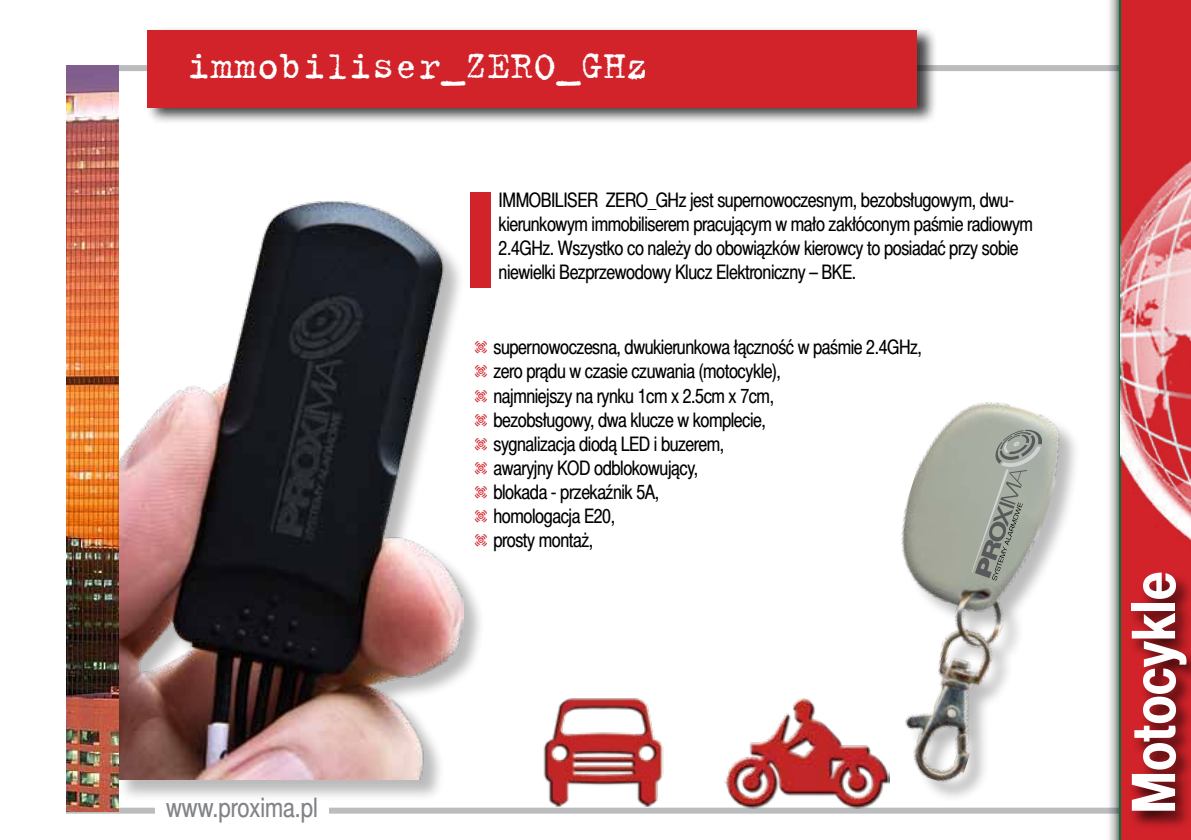
<style>
.page{position:relative;width:1191px;height:840px;background:#fff}
.page>*{position:absolute;margin:0;border:0;box-sizing:border-box;transform-origin:0 0}
.t1{font:700 60px "Switzer Cnd PSEFN";color:#fff}
.t2{font:42px "Trixie Plain";color:#fff}
.t3{font:26.8px "Switzer Cnd PSEFN";color:#828487}
.t4{font:20px/24px "Switzer Cnd PSEFN";letter-spacing:-.02em;color:#000}
.s1{font-family:"Dingbests";color:#d2232a}
</style>
<div class="page">
<div style="left:1106px;top:0;width:85px;height:839px;background:#000;opacity:.75"></div>
<svg style="left:1119px;top:0;width:72px;height:839px;background:#bb2b2b"></svg>
<div style="left:1127px;top:569px;width:64px;height:259px;background:#000;opacity:.75"></div>
<img style="left:1120px;top:114px;width:71px;height:473px">
<div style="left:117px;top:202px;width:369px;height:599px;background:#000;opacity:.27"></div>
<img style="left:118px;top:201px;width:346px;height:578px">
<div style="left:903px;top:403px;width:177px;height:398px;background:#000;opacity:.27"></div>
<img style="left:889px;top:402px;width:185px;height:385px">
<svg style="left:971px;top:429px;width:71px;height:151px;background:#9fa49b"></svg>
<img style="left:543px;top:698px;width:121px;height:108px">
<img style="left:724px;top:698px;width:165px;height:109px">
<div style="left:145px;top:26px;width:792px;height:99px;background:#000;opacity:.75"></div>
<div style="left:147px;top:30px;width:770px;height:77px;background:#d2232a"></div>
<div style="left:470px;top:192px;width:21px;height:96px;background:#d2232a"></div>
<img style="left:66px;top:65px;width:52px;height:746px">
<p class="t2" style="left:187px;top:38px;width:464px">immobiliser_ZERO_GHz</p>
<p class="t4" style="left:498px;top:187px;width:536px">IMMOBILISER ZERO_GHz jest supernowoczesnym, bezobsługowym, dwu&shy;kierunkowym immobiliserem pracującym w mało zakłóconym paśmie radiowym 2.4GHz. Wszystko co należy do obowiązków kierowcy to posiadać przy sobie niewielki Bezprzewodowy Klucz Elektroniczny – BKE.</p>
<p class="t3" style="left:166px;top:791px;width:153px">www.proxima.pl</p>
<p class="t4" style="left:472px;top:335px;width:451px"><span class="s1">t</span> supernowoczesna, dwukierunkowa łączność w paśmie 2.4GHz, <span class="s1">t</span> zero prądu w czasie czuwania (motocykle),<br><span class="s1">t</span> najmniejszy na rynku 1cm x 2.5cm x 7cm,<br><span class="s1">t</span> bezobsługowy, dwa klucze w komplecie,<br><span class="s1">t</span> sygnalizacja diodą LED i buzerem,<br><span class="s1">t</span> awaryjny KOD odblokowujący,<br><span class="s1">t</span> blokada - przekaźnik 5A,<br><span class="s1">t</span> homologacja E20,<br><span class="s1">t</span> prosty montaż,</p>
<p class="t1" style="left:1118px;top:813px;width:244px;rotate:-90deg">Motocykle</p>
</div>
